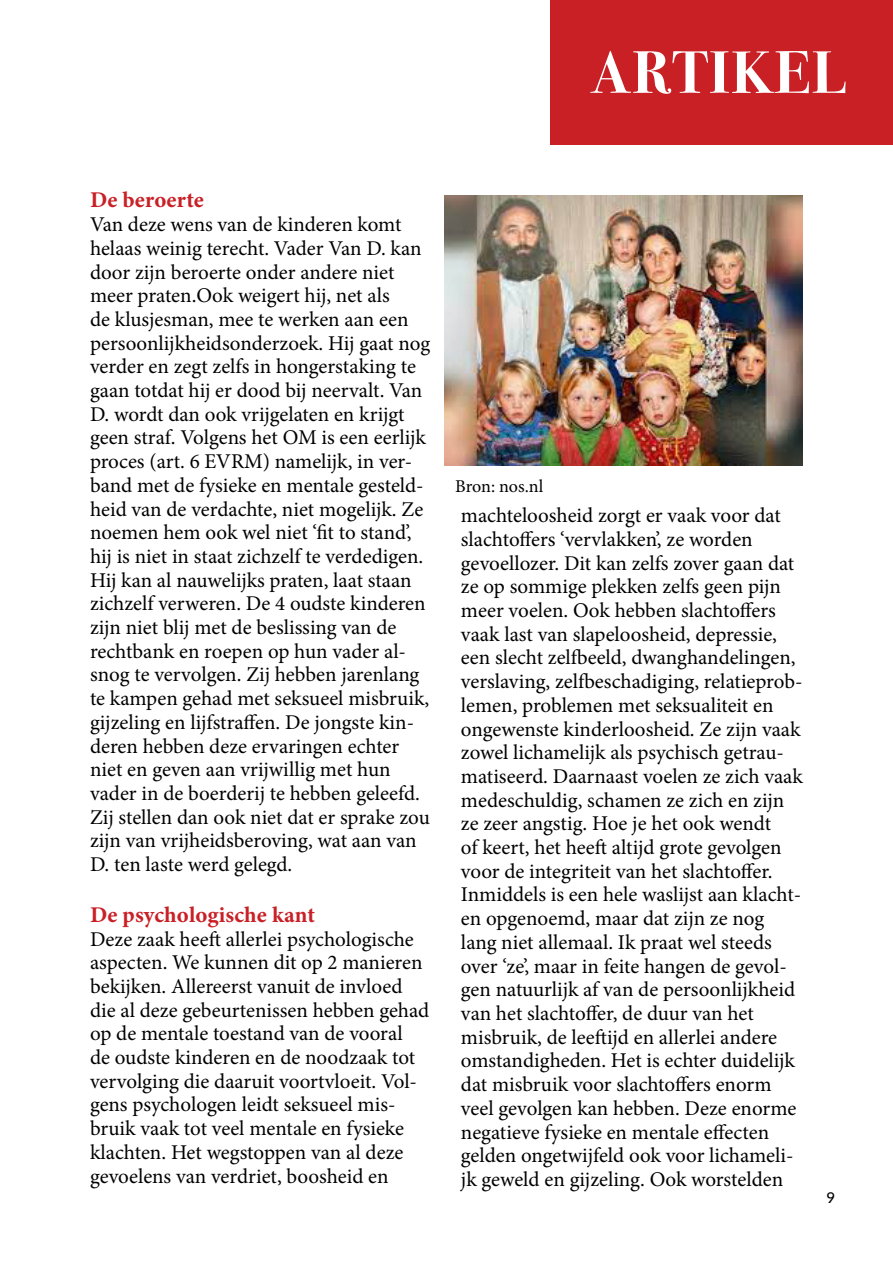
<style>
.page{position:relative;width:893px;height:1263px;background:#fff}
.page>*{position:absolute;margin:0;border:0;box-sizing:border-box;transform-origin:0 0}
.Paragraph_Style_2{font:700 60px "Bodoni Svty Two ITCTT";letter-spacing:.03em;color:#fff}
.koppiee{font:22.5px "Minion Variable Concept";letter-spacing:.025em;color:#c92026}
.koppiee-2{font:21px/23.7px "Minion Pro";color:#000}
.t1{font:18px "Minion Pro";letter-spacing:-.005em;color:#000}
.t2{font:500 15px "Lato";color:#000}
</style>
<div class="page">
<div style="left:551px;top:0;width:342px;height:145px;background:#c92026"></div>
<img style="left:445px;top:195px;width:358px;height:270px">
<p class="Paragraph_Style_2" style="left:590px;top:23px;width:257px">ARTIKEL</p>
<p class="koppiee" style="left:90px;top:184px;width:115px">De beroerte</p>
<p class="koppiee-2" style="left:90px;top:213px;width:342px">Van deze wens van de kinderen komt helaas weinig terecht. Vader Van D. kan door zijn beroerte onder andere niet meer praten.Ook weigert hij, net als<br>de klusjesman, mee te werken aan een persoonlijkheidsonderzoek. Hij gaat nog verder en zegt zelfs in hongerstaking te gaan totdat hij er dood bij neervalt. Van D. wordt dan ook vrijgelaten en krijgt geen straf. Volgens het OM is een eerlijk proces (art. 6 EVRM) namelijk, in ver&shy;band met de fysieke en mentale gesteld&shy;heid van de verdachte, niet mogelijk. Ze noemen hem ook wel niet ‘fit to stand’, hij is niet in staat zichzelf te verdedigen.<br>Hij kan al nauwelijks praten, laat staan zichzelf verweren. De 4 oudste kinderen zijn niet blij met de beslissing van de rechtbank en roepen op hun vader al&shy;snog te vervolgen. Zij hebben jarenlang te kampen gehad met seksueel misbruik, gijzeling en lijfstraffen. De jongste kin&shy;deren hebben deze ervaringen echter niet en geven aan vrijwillig met hun vader in de boerderij te hebben geleefd.<br>Zij stellen dan ook niet dat er sprake zou zijn van vrijheidsberoving, wat aan van D. ten laste werd gelegd.</p>
<p class="koppiee" style="left:90px;top:899px;width:226px">De psychologische kant</p>
<p class="koppiee-2" style="left:90px;top:927px;width:341px">Deze zaak heeft allerlei psychologische aspecten. We kunnen dit op 2 manieren bekijken. Allereerst vanuit de invloed die al deze gebeurtenissen hebben gehad op de mentale toestand van de vooral<br>de oudste kinderen en de noodzaak tot vervolging die daaruit voortvloeit. Vol&shy;gens psychologen leidt seksueel mis&shy;bruik vaak tot veel mentale en fysieke klachten. Het wegstoppen van al deze gevoelens van verdriet, boosheid en</p>
<p class="t1" style="left:455px;top:474px;width:90px">Bron: nos.nl</p>
<p class="koppiee-2" style="left:461px;top:504px;width:344px">machteloosheid zorgt er vaak voor dat slachtoffers ‘vervlakken’, ze worden gevoellozer. Dit kan zelfs zover gaan dat ze op sommige plekken zelfs geen pijn meer voelen. Ook hebben slachtoffers vaak last van slapeloosheid, depressie, een slecht zelfbeeld, dwanghandelingen, verslaving, zelfbeschadiging, relatieprob&shy;lemen, problemen met seksualiteit en ongewenste kinderloosheid. Ze zijn vaak zowel lichamelijk als psychisch getrau&shy;matiseerd. Daarnaast voelen ze zich vaak medeschuldig, schamen ze zich en zijn ze zeer angstig. Hoe je het ook wendt<br>of keert, het heeft altijd grote gevolgen voor de integriteit van het slachtoffer.<br>Inmiddels is een hele waslijst aan klacht&shy;en opgenoemd, maar dat zijn ze nog lang niet allemaal. Ik praat wel steeds over ‘ze’, maar in feite hangen de gevol&shy;gen natuurlijk af van de persoonlijkheid van het slachtoffer, de duur van het misbruik, de leeftijd en allerlei andere omstandigheden. Het is echter duidelijk dat misbruik voor slachtoffers enorm veel gevolgen kan hebben. Deze enorme negatieve fysieke en mentale effecten gelden ongetwijfeld ook voor lichameli&shy;jk geweld en gijzeling. Ook worstelden</p>
<p class="t2" style="left:827px;top:1186px;width:10px">9</p>
</div>
